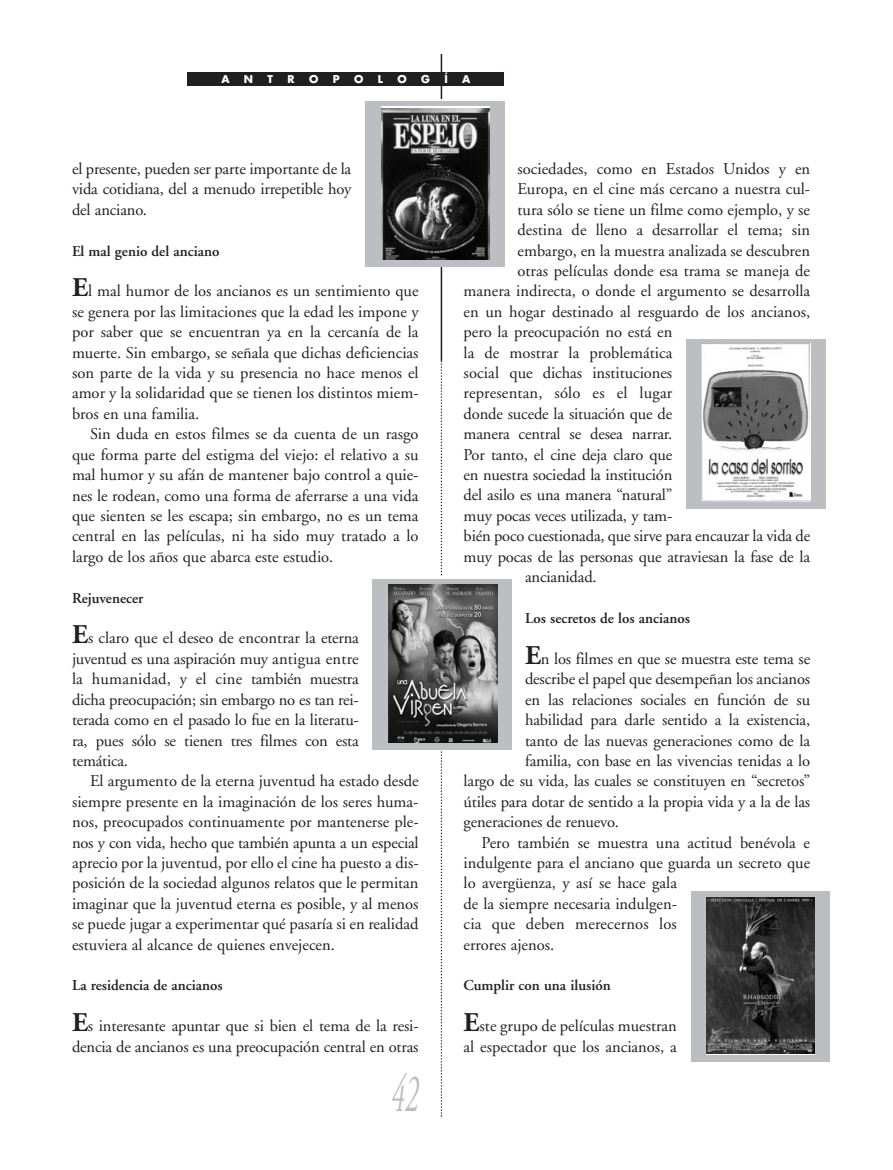
<style>
.page{position:relative;width:893px;height:1170px;background:#fff}
.page>*{position:absolute;margin:0;border:0;box-sizing:border-box;transform-origin:0 0}
.t1{font:italic 54px "Adobe Garamond";color:#bcbdc0;scale:.5 1}
.t2{font:16.5px/20.4px "Adobe Garamond";letter-spacing:-.01em;color:#231f20;text-align:justify}
.t3{font:16.5px "Adobe Garamond";letter-spacing:.01em;color:#231f20}
.t4{font:600 15px "Adobe Garamond";color:#231f20}
.t5{font:700 10.5px "Futura";color:#fff}
.s1{font-weight:700;font-size:27px}
</style>
<div class="page">
<hr style="left:441px;top:54px;width:1px;height:306px;background:#231f20">
<svg style="left:441px;top:360px;width:1px;height:756px"></svg>
<div style="left:188px;top:72px;width:316px;height:14px;background:#231f20"></div>
<div style="left:372px;top:576px;width:140px;height:173px;background:#fff"></div>
<div style="left:373px;top:579px;width:139px;height:170px;background:#bdbec1"></div>
<img style="left:389px;top:584px;width:108px;height:158px">
<div style="left:686px;top:339px;width:139px;height:169px;background:#bdbec1"></div>
<img style="left:702px;top:343px;width:108px;height:158px">
<div style="left:691px;top:891px;width:139px;height:170px;background:#bdbec1"></div>
<svg style="left:707px;top:896px;width:108px;height:158px"></svg>
<img style="left:707px;top:897px;width:107px;height:156px">
<div style="left:365px;top:101px;width:139px;height:166px;background:#bdbec1"></div>
<img style="left:381px;top:109px;width:109px;height:151px">
<p class="t5" style="left:221px;top:74px;width:10px">A</p>
<p class="t5" style="left:244px;top:74px;width:11px">N</p>
<p class="t5" style="left:268px;top:74px;width:7px">T</p>
<p class="t5" style="left:288px;top:74px;width:9px">R</p>
<p class="t5" style="left:309px;top:74px;width:11px">O</p>
<p class="t5" style="left:333px;top:74px;width:8px">P</p>
<p class="t5" style="left:354px;top:74px;width:11px">O</p>
<p class="t5" style="left:378px;top:74px;width:7px">L</p>
<p class="t5" style="left:397px;top:74px;width:11px">O</p>
<p class="t5" style="left:421px;top:74px;width:10px">G</p>
<p class="t5" style="left:444px;top:74px;width:5px">Í</p>
<p class="t5" style="left:462px;top:74px;width:10px">A</p>
<p class="t2" style="left:72px;top:160px;width:281px">el presente, pueden ser parte importante de la vida cotidiana, del a menudo irrepetible hoy del anciano.</p>
<p class="t4" style="left:72px;top:245px;width:149px">El mal genio del anciano</p>
<p class="t2" style="left:72px;top:282px;width:348px"><span class="s1">E</span>l mal humor de los ancianos es un sentimiento que se genera por las limitaciones que la edad les impone y por saber que se encuentran ya en la cercanía de la muerte. Sin embargo, se señala que dichas deficiencias son parte de la vida y su presencia no hace menos el amor y la solidaridad que se tienen los distintos miem&shy;bros en una familia.</p>
<p class="t2" style="left:72px;top:425px;width:348px;text-indent:18px">Sin duda en estos filmes se da cuenta de un rasgo que forma parte del estigma del viejo: el relativo a su mal humor y su afán de mantener bajo control a quie&shy;nes le rodean, como una forma de aferrarse a una vida que sienten se les escapa; sin embargo, no es un tema central en las películas, ni ha sido muy tratado a lo largo de los años que abarca este estudio.</p>
<p class="t4" style="left:72px;top:592px;width:73px">Rejuvenecer</p>
<p class="t2" style="left:72px;top:629px;width:288px"><span class="s1">E</span>s claro que el deseo de encontrar la eterna juventud es una aspiración muy antigua entre la humanidad, y el cine también muestra dicha preocupación; sin embargo no es tan rei&shy;terada como en el pasado lo fue en la literatu&shy;ra, pues sólo se tienen tres filmes con esta temática.</p>
<p class="t2" style="left:72px;top:772px;width:348px;text-indent:18px">El argumento de la eterna juventud ha estado desde siempre presente en la imaginación de los seres huma&shy;nos, preocupados continuamente por mantenerse ple&shy;nos y con vida, hecho que también apunta a un especial aprecio por la juventud, por ello el cine ha puesto a dis&shy;posición de la sociedad algunos relatos que le permitan imaginar que la juventud eterna es posible, y al menos se puede jugar a experimentar qué pasaría si en realidad estuviera al alcance de quienes envejecen.</p>
<p class="t4" style="left:72px;top:979px;width:152px">La residencia de ancianos</p>
<p class="t2" style="left:72px;top:1017px;width:348px"><span class="s1">E</span>s interesante apuntar que si bien el tema de la resi&shy;dencia de ancianos es una preocupación central en otras</p>
<h1 class="t1" style="left:391px;top:1071px;width:56px">42</h1>
<p class="t2" style="left:517px;top:160px;width:294px">sociedades, como en Estados Unidos y en</p>
<p class="t2" style="left:517px;top:180px;width:294px">Europa, en el cine más cercano a nuestra cul-</p>
<p class="t2" style="left:517px;top:201px;width:294px">tura sólo se tiene un filme como ejemplo, y se</p>
<p class="t2" style="left:517px;top:221px;width:294px">destina de lleno a desarrollar el tema; sin</p>
<p class="t2" style="left:517px;top:241px;width:294px">embargo, en la muestra analizada se descubren</p>
<p class="t2" style="left:517px;top:262px;width:294px">otras películas donde esa trama se maneja de</p>
<p class="t2" style="left:464px;top:282px;width:348px">manera indirecta, o donde el argumento se desarrolla</p>
<p class="t2" style="left:464px;top:303px;width:348px">en un hogar destinado al resguardo de los ancianos,</p>
<p class="t2" style="left:464px;top:323px;width:210px">pero la preocupación no está en</p>
<p class="t2" style="left:464px;top:343px;width:210px">la de mostrar la problemática</p>
<p class="t2" style="left:464px;top:364px;width:210px">social que dichas instituciones</p>
<p class="t3" style="left:464px;top:386px;width:210px">representan, sólo es el lugar</p>
<p class="t2" style="left:464px;top:405px;width:210px">donde sucede la situación que de</p>
<p class="t2" style="left:464px;top:425px;width:210px">manera central se desea narrar.</p>
<p class="t2" style="left:464px;top:445px;width:210px">Por tanto, el cine deja claro que</p>
<p class="t2" style="left:464px;top:466px;width:210px">en nuestra sociedad la institución</p>
<p class="t2" style="left:464px;top:486px;width:210px">del asilo es una manera “natural”</p>
<p class="t2" style="left:464px;top:507px;width:210px">muy pocas veces utilizada, y tam-</p>
<p class="t2" style="left:464px;top:527px;width:348px">bién poco cuestionada, que sirve para encauzar la vida de</p>
<p class="t2" style="left:464px;top:547px;width:348px">muy pocas de las personas que atraviesan la fase de la</p>
<p class="t2" style="left:525px;top:568px;width:73px">ancianidad.</p>
<p class="t4" style="left:525px;top:612px;width:166px">Los secretos de los ancianos</p>
<p class="t2" style="left:525px;top:649px;width:287px"><span class="s1">E</span>n los filmes en que se muestra este tema se</p>
<p class="t2" style="left:525px;top:670px;width:287px">describe el papel que desempeñan los ancianos</p>
<p class="t2" style="left:525px;top:690px;width:287px">en las relaciones sociales en función de su</p>
<p class="t2" style="left:525px;top:711px;width:287px">habilidad para darle sentido a la existencia,</p>
<p class="t2" style="left:525px;top:731px;width:287px">tanto de las nuevas generaciones como de la</p>
<p class="t2" style="left:525px;top:751px;width:287px">familia, con base en las vivencias tenidas a lo</p>
<p class="t2" style="left:464px;top:772px;width:348px">largo de su vida, las cuales se constituyen en “secretos”</p>
<p class="t2" style="left:464px;top:792px;width:348px">útiles para dotar de sentido a la propia vida y a la de las</p>
<p class="t2" style="left:464px;top:813px;width:157px">generaciones de renuevo.</p>
<p class="t2" style="left:482px;top:833px;width:330px">Pero también se muestra una actitud benévola e</p>
<p class="t2" style="left:464px;top:853px;width:348px">indulgente para el anciano que guarda un secreto que</p>
<p class="t2" style="left:464px;top:874px;width:215px">lo avergüenza, y así se hace gala</p>
<p class="t2" style="left:464px;top:894px;width:215px">de la siempre necesaria indulgen-</p>
<p class="t3" style="left:464px;top:917px;width:215px">cia que deben merecernos los</p>
<p class="t2" style="left:464px;top:935px;width:92px">errores ajenos.</p>
<p class="t4" style="left:464px;top:979px;width:149px">Cumplir con una ilusión</p>
<p class="t2" style="left:464px;top:1017px;width:215px"><span class="s1">E</span>ste grupo de películas muestran al espectador que los ancianos, a</p>
</div>
